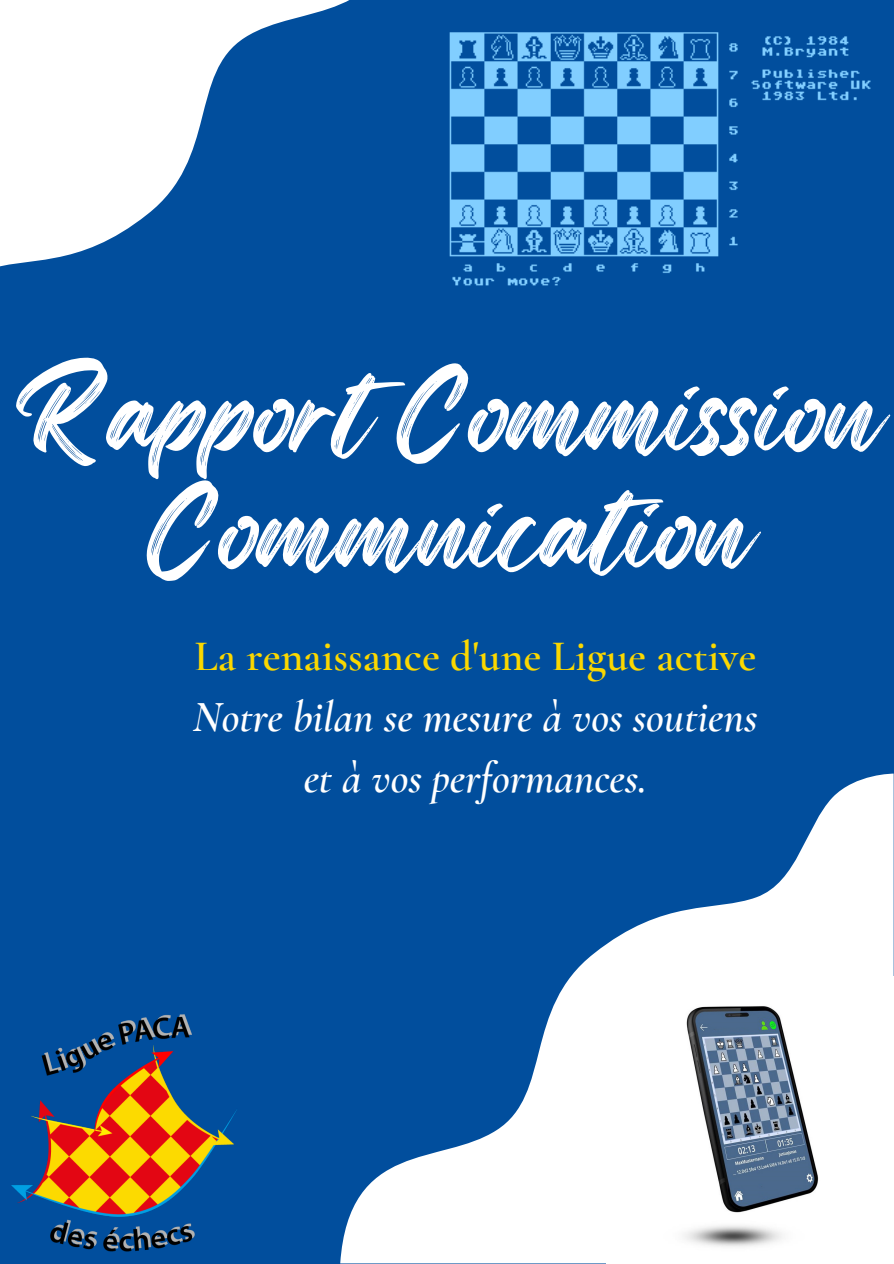
<style>
.page{position:relative;width:894px;height:1264px;background:#fff}
.page>*{position:absolute;margin:0;border:0;box-sizing:border-box;transform-origin:0 0}
.t1{font:104.4px "Regular Brush";color:#fff}
.t2{font:italic 600 43.5px "Cormorant Garamond";color:#fff}
.t3{font:600 43.5px "Cormorant Garamond";color:#fbd800}
</style>
<div class="page">
<div style="left:0;top:0;width:893px;height:1263px;background:#014e9d"></div>
<svg style="left:0;top:0;width:349px;height:267px;fill:#fff"></svg>
<img style="left:11px;top:1014px;width:226px;height:238px">
<img style="left:449px;top:32px;width:422px;height:254px">
<svg style="left:340px;top:773px;width:553px;height:490px"></svg>
<img style="left:606px;top:976px;width:286px;height:286px">
<h1 class="t1" style="left:13px;top:330px;width:868px">Rapport Commission</h1>
<p class="t1" style="left:142px;top:447px;width:610px">Commnication</p>
<p class="t3" style="left:194px;top:630px;width:563px">La renaissance d'une Ligue active</p>
<p class="t2" style="left:193px;top:690px;width:565px">Notre bilan se mesure à vos soutiens</p>
<p class="t2" style="left:303px;top:751px;width:345px">et à vos performances.</p>
</div>
